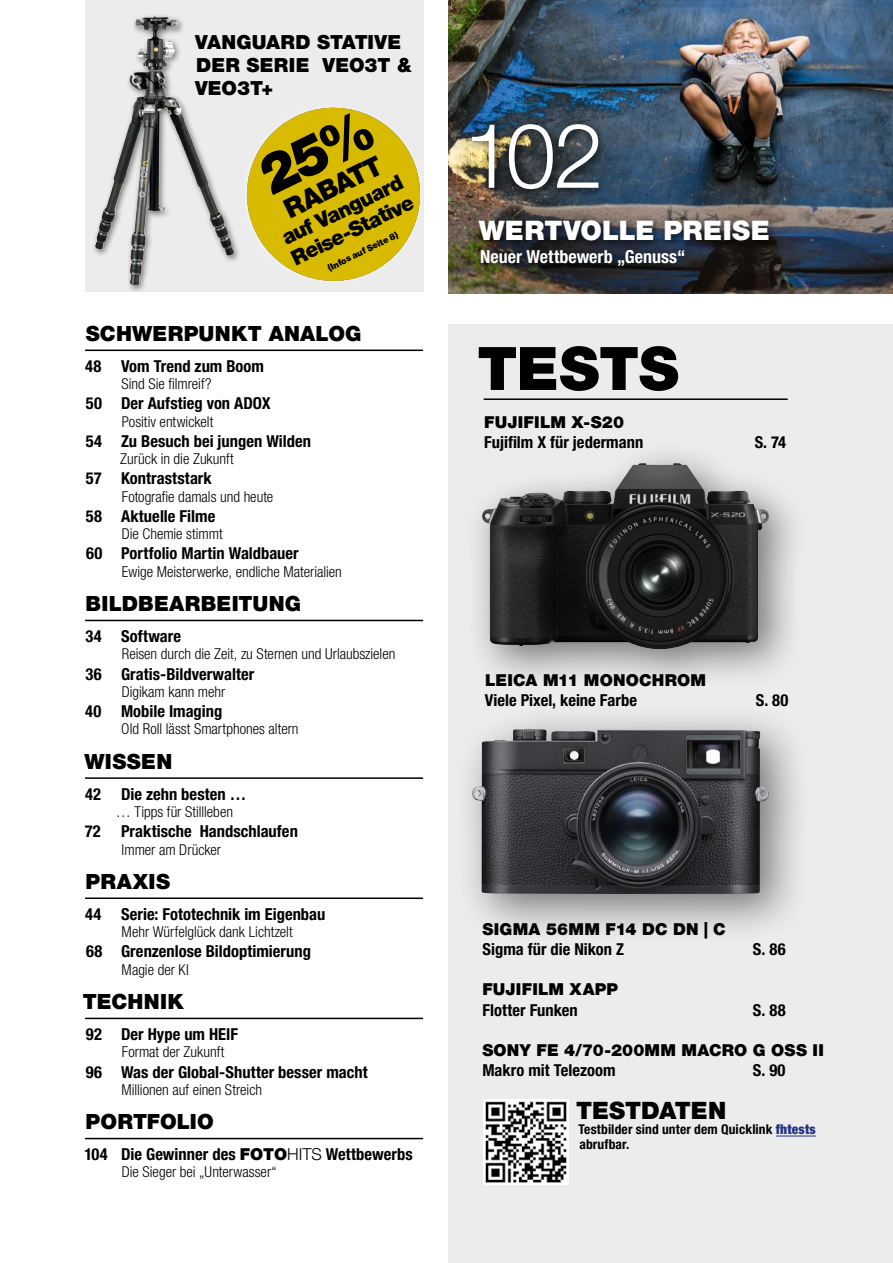
<style>
.page{position:relative;width:893px;height:1263px;background:#fff}
.page>*{position:absolute;margin:0;border:0;box-sizing:border-box;transform-origin:0 0}
.t1{font:90px "Helvetica Neue LT 45 Lt";color:#fff}
.t2{font:60px "Helvetica Neue LT 95 Blk";letter-spacing:-.005em;color:#000}
.t3{font:27px "Helvetica Neue LT 95 Blk";letter-spacing:.01em;color:#fff}
.t4{font:27px "Helvetica Neue LT 95 Blk";color:#000}
.t5{font:24px "Helvetica Neue LT 95 Blk";letter-spacing:-.005em;color:#000}
.t6{font:21px/22.5px "Helvetica Neue LT 95 Blk";letter-spacing:.01em;color:#000}
.t7{font:19.5px/22.5px "Helvetica Neue LT 95 Blk";letter-spacing:.01em;color:#000}
.t8{font:18px "Helvetica Neue LT 77 Bd Cn";color:#fff}
.t9{font:16.5px "Helvetica Neue LT 77 Bd Cn";letter-spacing:.005em;color:#000}
.t10{font:16.5px "Helvetica Neue LT 95 Blk";letter-spacing:.015em;color:#000}
.t11{font:15px "Helvetica Neue LT 47 Lt Cn";color:#000}
.t12{font:13.5px/15px "Helvetica Neue LT 77 Bd Cn";letter-spacing:.01em;color:#000}
.t13{font:12px "Helvetica Neue LT 95 Blk";color:#000}
.t14{font:9px "Helvetica Neue LT 95 Blk";color:#000}
.s1{font-family:"Helvetica Neue LT 95 Blk"}
.s2{font-family:"Helvetica Neue LT 45 Lt"}
.s3{font-family:"Helvetica Neue LT 97 Blk Cn";color:#243282}
.s4{font-family:"Helvetica Neue LT 25 Ult Lt"}
.s5{font-family:"Helvetica Neue LT 47 Lt Cn";font-size:18px}
</style>
<div class="page">
<hr style="left:85px;top:350px;width:338px;height:1px;background:#000">
<hr style="left:85px;top:620px;width:338px;height:1px;background:#000">
<hr style="left:85px;top:777px;width:338px;height:2px;background:#000">
<hr style="left:85px;top:897px;width:338px;height:2px;background:#000">
<hr style="left:85px;top:1018px;width:338px;height:1px;background:#000">
<hr style="left:85px;top:1138px;width:338px;height:1px;background:#000">
<div style="left:449px;top:325px;width:444px;height:938px;background:#ececec"></div>
<img style="left:449px;top:0;width:444px;height:293px">
<div style="left:473px;top:214px;width:306px;height:61px;background:#000;opacity:.75"></div>
<div style="left:466px;top:118px;width:143px;height:82px;background:#000;opacity:.75"></div>
<hr style="left:484px;top:398px;width:304px;height:2px;background:#000">
<div style="left:85px;top:0;width:338px;height:292px;background:#ececec"></div>
<img style="left:483px;top:1100px;width:85px;height:85px">
<hr style="left:776px;top:1136px;width:40px;height:1px;background:#243282">
<div style="left:460px;top:440px;width:353px;height:254px;background:#000;opacity:.5"></div>
<img style="left:481px;top:463px;width:288px;height:187px">
<div style="left:449px;top:703px;width:368px;height:242px;background:#000;opacity:.5"></div>
<img style="left:471px;top:728px;width:298px;height:166px">
<div style="left:92px;top:12px;width:150px;height:281px;background:#000;opacity:.5"></div>
<img style="left:131px;top:16px;width:23px;height:60px">
<svg style="left:212px;top:73px;width:243px;height:221px"></svg>
<svg style="left:235px;top:96px;width:197px;height:197px"></svg>
<p class="t7" style="left:195px;top:31px;width:218px">VANGUARD STATIVE<br>DER SERIE VEO3T &amp;<br>VEO3T+</p>
<h3 class="t4" style="left:279px;top:195px;width:107px;rotate:-26deg">RABATT</h3>
<p class="t6" style="left:278px;top:229px;width:135px;rotate:-26deg">auf Vanguard<br>Reise-Stative</p>
<p class="t14" style="left:326px;top:263px;width:79px;rotate:-26deg">(Infos auf Seite 8)</p>
<p class="t6" style="left:86px;top:322px;width:277px">SCHWERPUNKT ANALOG</p>
<p class="t9" style="left:85px;top:356px;width:180px">48 Vom Trend zum Boom</p>
<p class="t11" style="left:122px;top:375px;width:91px">Sind Sie filmreif?</p>
<p class="t9" style="left:86px;top:394px;width:186px">50 Der Aufstieg von ADOX</p>
<p class="t11" style="left:122px;top:413px;width:93px">Positiv entwickelt</p>
<p class="t9" style="left:86px;top:431px;width:227px">54 Zu Besuch bei jungen Wilden</p>
<p class="t11" style="left:120px;top:450px;width:115px">Zurück in die Zukunft</p>
<p class="t9" style="left:86px;top:469px;width:127px">57 Kontraststark</p>
<p class="t11" style="left:122px;top:488px;width:153px">Fotografie damals und heute</p>
<p class="t9" style="left:86px;top:506px;width:131px">58 Aktuelle Filme</p>
<p class="t11" style="left:122px;top:525px;width:102px">Die Chemie stimmt</p>
<p class="t9" style="left:86px;top:544px;width:214px">60 Portfolio Martin Waldbauer</p>
<p class="t11" style="left:122px;top:563px;width:222px">Ewige Meisterwerke, endliche Materialien</p>
<p class="t6" style="left:86px;top:592px;width:217px">BILDBEARBEITUNG</p>
<p class="t9" style="left:85px;top:626px;width:97px">34 Software</p>
<p class="t11" style="left:122px;top:645px;width:275px">Reisen durch die Zeit, zu Sternen und Urlaubszielen</p>
<p class="t9" style="left:85px;top:664px;width:170px">36 Gratis-Bildverwalter</p>
<p class="t11" style="left:122px;top:683px;width:105px">Digikam kann mehr</p>
<p class="t9" style="left:85px;top:701px;width:139px">40 Mobile Imaging</p>
<p class="t11" style="left:121px;top:720px;width:179px">Old Roll lässt Smartphones altern</p>
<p class="t6" style="left:84px;top:750px;width:89px">WISSEN</p>
<p class="t9" style="left:85px;top:784px;width:163px">42 Die zehn besten …</p>
<p class="t11" style="left:116px;top:803px;width:119px">… Tipps für Stillleben</p>
<p class="t9" style="left:85px;top:821px;width:215px">72 Praktische Handschlaufen</p>
<p class="t11" style="left:122px;top:840px;width:101px">Immer am Drücker</p>
<p class="t6" style="left:86px;top:870px;width:86px">PRAXIS</p>
<p class="t9" style="left:85px;top:904px;width:242px">44 Serie: Fototechnik im Eigenbau</p>
<p class="t11" style="left:122px;top:923px;width:173px">Mehr Würfelglück dank Lichtzelt</p>
<p class="t9" style="left:86px;top:942px;width:226px">68 Grenzenlose Bildoptimierung</p>
<p class="t11" style="left:122px;top:960px;width:69px">Magie der KI</p>
<p class="t6" style="left:83px;top:990px;width:103px">TECHNIK</p>
<p class="t9" style="left:86px;top:1024px;width:154px">92 Der Hype um HEIF</p>
<p class="t11" style="left:122px;top:1043px;width:104px">Format der Zukunft</p>
<p class="t9" style="left:86px;top:1062px;width:283px">96 Was der Global-Shutter besser macht</p>
<p class="t11" style="left:122px;top:1081px;width:142px">Millionen auf einen Streich</p>
<p class="t6" style="left:86px;top:1110px;width:130px">PORTFOLIO</p>
<p class="t9" style="left:84px;top:1144px;width:330px">104 Die Gewinner des <span class="s1">FOTO</span><span class="s2">HITS</span> Wettbewerbs</p>
<p class="t11" style="left:122px;top:1163px;width:156px">Die Sieger bei „Unterwasser“</p>
<h1 class="t1" style="left:463px;top:101px;width:142px">102</h1>
<h3 class="t3" style="left:479px;top:214px;width:293px">WERTVOLLE PREISE</h3>
<p class="t8" style="left:480px;top:245px;width:207px">Neuer Wettbewerb „Genuss“</p>
<h2 class="t2" style="left:477px;top:332px;width:203px">TESTS</h2>
<p class="t10" style="left:484px;top:412px;width:141px">FUJIFILM X-S20</p>
<p class="t9" style="left:484px;top:432px;width:160px">Fujifilm X für jedermann</p>
<p class="t9" style="left:755px;top:432px;width:33px">S. 74</p>
<p class="t10" style="left:485px;top:670px;width:222px">LEICA M11 MONOCHROM</p>
<p class="t9" style="left:485px;top:691px;width:154px">Viele Pixel, keine Farbe</p>
<p class="t9" style="left:756px;top:691px;width:34px">S. 80</p>
<p class="t10" style="left:482px;top:919px;width:245px">SIGMA 56MM F14 DC DN | C</p>
<p class="t9" style="left:483px;top:939px;width:143px">Sigma für die Nikon Z</p>
<p class="t9" style="left:753px;top:939px;width:34px">S. 86</p>
<p class="t10" style="left:482px;top:979px;width:137px">FUJIFILM XAPP</p>
<p class="t9" style="left:482px;top:1000px;width:97px">Flotter Funken</p>
<p class="t9" style="left:753px;top:1000px;width:34px">S. 88</p>
<p class="t10" style="left:482px;top:1040px;width:343px">SONY FE 4/70-200MM MACRO G OSS II</p>
<p class="t9" style="left:482px;top:1060px;width:135px">Makro mit Telezoom</p>
<p class="t9" style="left:753px;top:1060px;width:34px">S. 90</p>
<h3 class="t5" style="left:576px;top:1096px;width:152px">TESTDATEN</h3>
<p class="t12" style="left:578px;top:1121px;width:239px">Testbilder sind unter dem Quicklink <span class="s3">fhtests </span>abrufbar.</p>
<p class="t13" style="left:678px;top:1124px;width:131px">FOTO<span class="s4">HITS</span> 4/2018 <span class="s5">5</span></p>
</div>
